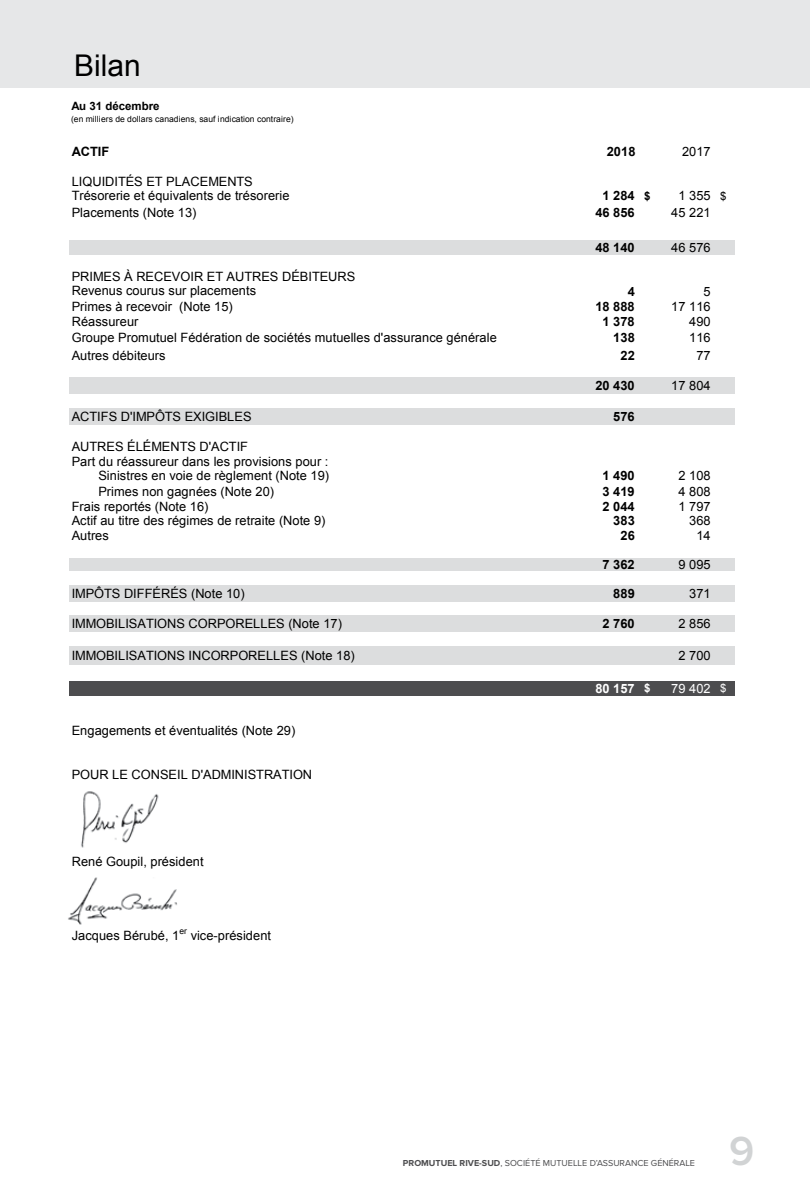
<style>
.page{position:relative;width:810px;height:1188px;background:#fff}
.page>*{position:absolute;margin:0;border:0;box-sizing:border-box;transform-origin:0 0}
.t1{font:600 42px "Proxima Nova";color:#d1d3d4}
.t2{font:30px "Arial";color:#000}
.t3{font:12.9px/14.5px "Arial";letter-spacing:.005em;color:#000}
.t4{font:700 12.9px "Arial";letter-spacing:.005em;color:#000}
.t5{font:700 12.9px "Arial";color:#fff}
.t6{font:12.9px "Arial";color:#fff}
.t7{font:700 11.4px "Arial";letter-spacing:-.005em;color:#000}
.t8{font:9px "Proxima Nova";color:#4d4d4f}
.t9{font:8.55px "Arial";letter-spacing:.005em;color:#000}
.s1{font-size:11.4px}
.s2{font-weight:700}
</style>
<div class="page">
<div style="left:0;top:0;width:810px;height:88px;background:#e6e7e8"></div>
<div style="left:69px;top:240px;width:665px;height:14px;background:#dcddde"></div>
<div style="left:69px;top:377px;width:665px;height:17px;background:#dcddde"></div>
<div style="left:69px;top:409px;width:665px;height:16px;background:#dcddde"></div>
<div style="left:69px;top:558px;width:665px;height:13px;background:#dcddde"></div>
<div style="left:69px;top:585px;width:665px;height:16px;background:#dcddde"></div>
<div style="left:69px;top:616px;width:665px;height:16px;background:#dcddde"></div>
<div style="left:69px;top:646px;width:665px;height:19px;background:#dcddde"></div>
<div style="left:69px;top:681px;width:665px;height:15px;background:#4d4d4f"></div>
<img style="left:81px;top:791px;width:78px;height:57px">
<img style="left:68px;top:877px;width:109px;height:48px">
<h2 class="t2" style="left:74px;top:46px;width:68px">Bilan</h2>
<p class="t7" style="left:72px;top:98px;width:89px">Au 31 décembre</p>
<p class="t9" style="left:71px;top:114px;width:224px">(en milliers de dollars canadiens, sauf indication contraire)</p>
<p class="t4" style="left:72px;top:143px;width:39px">ACTIF</p>
<p class="t4" style="left:607px;top:143px;width:30px">2018</p>
<p class="t3" style="left:682px;top:145px;width:30px">2017</p>
<p class="t3" style="left:72px;top:174px;width:219px">LIQUIDITÉS ET PLACEMENTS<br>Trésorerie et équivalents de trésorerie</p>
<p class="t4" style="left:603px;top:187px;width:49px">1 284 <span class="s1">$</span></p>
<p class="t3" style="left:678px;top:189px;width:49px">1 355 <span class="s1">$</span></p>
<p class="t3" style="left:72px;top:206px;width:126px">Placements (Note 13)</p>
<p class="t4" style="left:595px;top:204px;width:41px">46 856</p>
<p class="t3" style="left:671px;top:206px;width:41px">45 221</p>
<p class="t4" style="left:595px;top:238px;width:41px">48 140</p>
<p class="t3" style="left:671px;top:240px;width:41px">46 576</p>
<p class="t3" style="left:72px;top:269px;width:285px">PRIMES À RECEVOIR ET AUTRES DÉBITEURS<br>Revenus courus sur placements</p>
<p class="t4" style="left:628px;top:282px;width:9px">4</p>
<p class="t3" style="left:704px;top:284px;width:9px">5</p>
<p class="t3" style="left:72px;top:300px;width:163px">Primes à recevoir (Note 15)</p>
<p class="t4" style="left:595px;top:298px;width:41px">18 888</p>
<p class="t3" style="left:671px;top:300px;width:41px">17 116</p>
<p class="t3" style="left:72px;top:314px;width:68px">Réassureur</p>
<p class="t4" style="left:603px;top:313px;width:34px">1 378</p>
<p class="t3" style="left:689px;top:314px;width:23px">490</p>
<p class="t3" style="left:72px;top:330px;width:427px">Groupe Promutuel Fédération de sociétés mutuelles d'assurance générale</p>
<p class="t4" style="left:613px;top:329px;width:23px">138</p>
<p class="t3" style="left:689px;top:330px;width:23px">116</p>
<p class="t3" style="left:72px;top:348px;width:95px">Autres débiteurs</p>
<p class="t4" style="left:620px;top:347px;width:16px">22</p>
<p class="t3" style="left:696px;top:348px;width:16px">77</p>
<p class="t4" style="left:595px;top:377px;width:41px">20 430</p>
<p class="t3" style="left:671px;top:378px;width:41px">17 804</p>
<p class="t3" style="left:72px;top:409px;width:181px">ACTIFS D'IMPÔTS EXIGIBLES</p>
<p class="t4" style="left:613px;top:408px;width:23px">576</p>
<p class="t3" style="left:72px;top:439px;width:178px">AUTRES ÉLÉMENTS D'ACTIF</p>
<p class="t3" style="left:72px;top:454px;width:258px">Part du réassureur dans les provisions pour :</p>
<p class="t3" style="left:98px;top:469px;width:232px">Sinistres en voie de règlement (Note 19)</p>
<p class="t4" style="left:603px;top:467px;width:34px">1 490</p>
<p class="t3" style="left:678px;top:469px;width:34px">2 108</p>
<p class="t3" style="left:98px;top:484px;width:177px">Primes non gagnées (Note 20)</p>
<p class="t4" style="left:603px;top:483px;width:34px">3 419</p>
<p class="t3" style="left:678px;top:484px;width:34px">4 808</p>
<p class="t3" style="left:72px;top:499px;width:138px">Frais reportés (Note 16)</p>
<p class="t4" style="left:603px;top:497px;width:34px">2 044</p>
<p class="t3" style="left:678px;top:499px;width:34px">1 797</p>
<p class="t3" style="left:72px;top:513px;width:255px">Actif au titre des régimes de retraite (Note 9)</p>
<p class="t4" style="left:613px;top:512px;width:23px">383</p>
<p class="t3" style="left:689px;top:513px;width:23px">368</p>
<p class="t3" style="left:72px;top:528px;width:39px">Autres</p>
<p class="t4" style="left:620px;top:527px;width:16px">26</p>
<p class="t3" style="left:696px;top:528px;width:16px">14</p>
<p class="t4" style="left:603px;top:556px;width:34px">7 362</p>
<p class="t3" style="left:678px;top:557px;width:34px">9 095</p>
<p class="t3" style="left:72px;top:586px;width:174px">IMPÔTS DIFFÉRÉS (Note 10)</p>
<p class="t4" style="left:613px;top:585px;width:23px">889</p>
<p class="t3" style="left:689px;top:586px;width:23px">371</p>
<p class="t3" style="left:72px;top:617px;width:272px">IMMOBILISATIONS CORPORELLES (Note 17)</p>
<p class="t4" style="left:603px;top:615px;width:34px">2 760</p>
<p class="t3" style="left:678px;top:617px;width:34px">2 856</p>
<p class="t3" style="left:72px;top:648px;width:285px">IMMOBILISATIONS INCORPORELLES (Note 18)</p>
<p class="t3" style="left:678px;top:648px;width:34px">2 700</p>
<p class="t5" style="left:595px;top:680px;width:57px">80 157 <span class="s1">$</span></p>
<p class="t6" style="left:671px;top:680px;width:57px">79 402 <span class="s1">$</span></p>
<p class="t3" style="left:72px;top:724px;width:225px">Engagements et éventualités (Note 29)</p>
<p class="t3" style="left:72px;top:767px;width:242px">POUR LE CONSEIL D'ADMINISTRATION</p>
<p class="t3" style="left:72px;top:854px;width:133px">René Goupil, président</p>
<p class="t3" style="left:72px;top:928px;width:109px">Jacques Bérubé, 1</p>
<p class="t9" style="left:179px;top:925px;width:9px">er</p>
<p class="t3" style="left:191px;top:928px;width:82px">vice-président</p>
<p class="t8" style="left:403px;top:1157px;width:294px"><span class="s2">PROMUTUEL RIVE-SUD</span>, SOCIÉTÉ MUTUELLE D’ASSURANCE GÉNÉRALE</p>
<h1 class="t1" style="left:729px;top:1127px;width:27px">9</h1>
</div>
